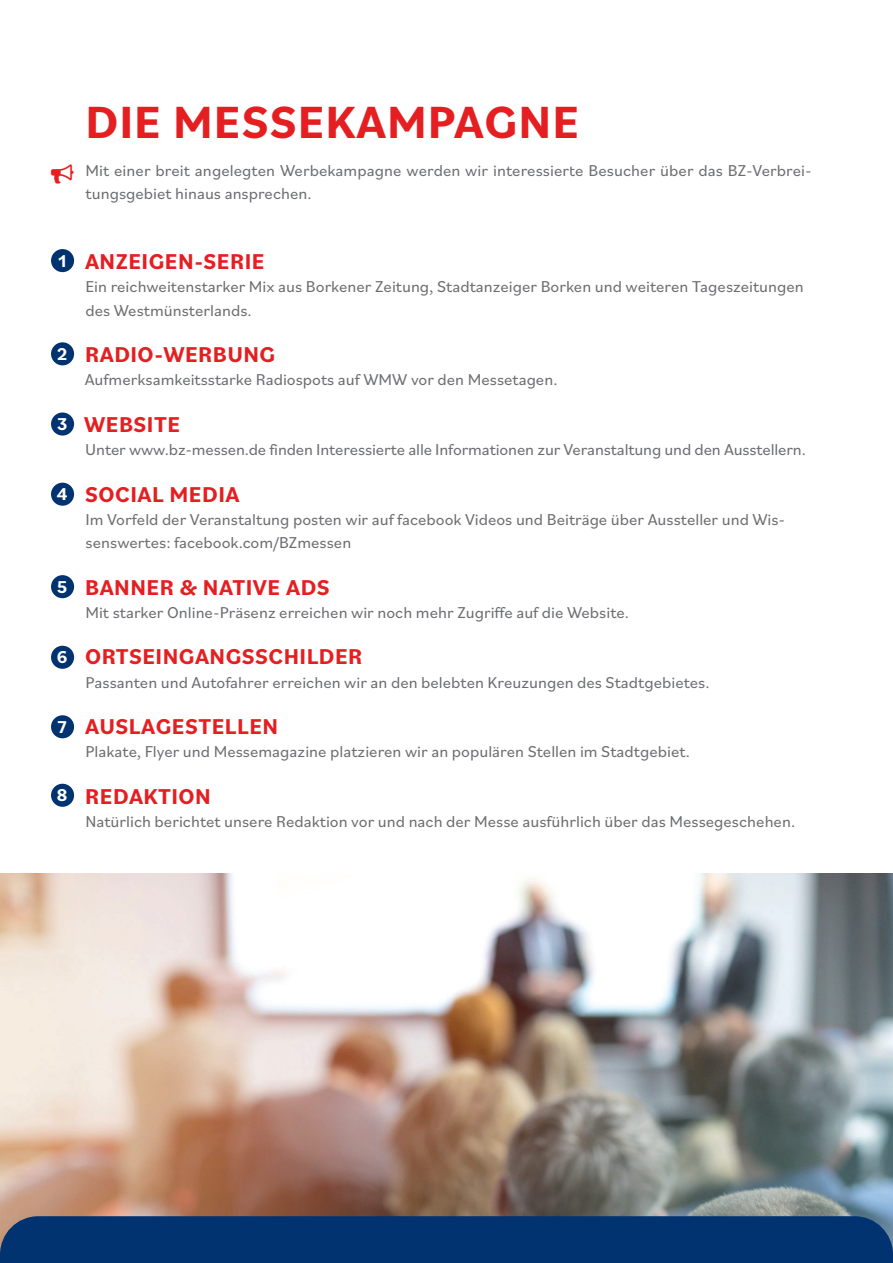
<style>
.page{position:relative;width:893px;height:1263px;background:#fff}
.page>*{position:absolute;margin:0;border:0;box-sizing:border-box;transform-origin:0 0}
.t1{font:700 47.25px "Bilo";letter-spacing:.02em;color:#e51f21}
.t2{font:700 22.5px "Bilo";letter-spacing:.02em;color:#e51f21}
.t3{font:700 18px "Bilo";color:#fff}
.t4{font:16.5px/23.2px "Bilo";color:#6c6d70}
</style>
<div class="page">
<img style="left:0;top:874px;width:893px;height:342px">
<div style="left:51px;top:249px;width:23px;height:23px;background:#013371;border-radius:50%"></div>
<div style="left:51px;top:342px;width:23px;height:23px;background:#013371;border-radius:50%"></div>
<div style="left:51px;top:412px;width:23px;height:24px;background:#013371;border-radius:50%"></div>
<div style="left:51px;top:483px;width:23px;height:23px;background:#013371;border-radius:50%"></div>
<div style="left:51px;top:575px;width:23px;height:23px;background:#013371;border-radius:50%"></div>
<div style="left:51px;top:646px;width:23px;height:23px;background:#013371;border-radius:50%"></div>
<div style="left:51px;top:715px;width:23px;height:23px;background:#013371;border-radius:50%"></div>
<div style="left:51px;top:784px;width:23px;height:23px;background:#013371;border-radius:50%"></div>
<div style="left:0;top:1216px;width:893px;height:47px;background:#013371"></div>
<h1 class="t1" style="left:85px;top:89px;width:495px">DIE MESSEKAMPAGNE</h1>
<p class="t4" style="left:85px;top:158px;width:728px">Mit einer breit angelegten Werbekampagne werden wir interessierte Besucher über das BZ-Verbrei&shy;tungsgebiet hinaus ansprechen.</p>
<p class="t3" style="left:58px;top:248px;width:10px">1</p>
<p class="t3" style="left:57px;top:341px;width:12px">2</p>
<p class="t3" style="left:57px;top:411px;width:12px">3</p>
<p class="t3" style="left:57px;top:482px;width:12px">4</p>
<p class="t3" style="left:57px;top:574px;width:12px">5</p>
<p class="t3" style="left:57px;top:645px;width:12px">6</p>
<p class="t3" style="left:58px;top:714px;width:11px">7</p>
<p class="t3" style="left:57px;top:783px;width:12px">8</p>
<h2 class="t2" style="left:85px;top:246px;width:181px">ANZEIGEN-SERIE</h2>
<p class="t4" style="left:85px;top:275px;width:720px">Ein reichweitenstarker Mix aus Borkener Zeitung, Stadtanzeiger Borken und weiteren Tageszeitungen des Westmünsterlands.</p>
<h2 class="t2" style="left:85px;top:339px;width:192px">RADIO-WERBUNG</h2>
<p class="t4" style="left:85px;top:368px;width:474px">Aufmerksamkeitsstarke Radiospots auf WMW vor den Messetagen.</p>
<h2 class="t2" style="left:84px;top:409px;width:97px">WEBSITE</h2>
<p class="t4" style="left:85px;top:437px;width:722px">Unter www.bz-messen.de finden Interessierte alle Informationen zur Veranstaltung und den Ausstellern.</p>
<h2 class="t2" style="left:85px;top:479px;width:156px">SOCIAL MEDIA</h2>
<p class="t4" style="left:85px;top:507px;width:701px">Im Vorfeld der Veranstaltung posten wir auf facebook Videos und Beiträge über Aussteller und Wis&shy;senswertes: facebook.com/BZmessen</p>
<h2 class="t2" style="left:85px;top:572px;width:246px">BANNER &amp; NATIVE ADS</h2>
<p class="t4" style="left:85px;top:600px;width:545px">Mit starker Online-Präsenz erreichen wir noch mehr Zugriffe auf die Website.</p>
<h2 class="t2" style="left:85px;top:641px;width:279px">ORTSEINGANGSSCHILDER</h2>
<p class="t4" style="left:85px;top:670px;width:626px">Passanten und Autofahrer erreichen wir an den belebten Kreuzungen des Stadtgebietes.</p>
<h2 class="t2" style="left:85px;top:711px;width:195px">AUSLAGESTELLEN</h2>
<p class="t4" style="left:85px;top:740px;width:606px">Plakate, Flyer und Messemagazine platzieren wir an populären Stellen im Stadtgebiet.</p>
<h2 class="t2" style="left:85px;top:781px;width:127px">REDAKTION</h2>
<p class="t4" style="left:85px;top:809px;width:711px">Natürlich berichtet unsere Redaktion vor und nach der Messe ausführlich über das Messegeschehen.</p>
</div>
